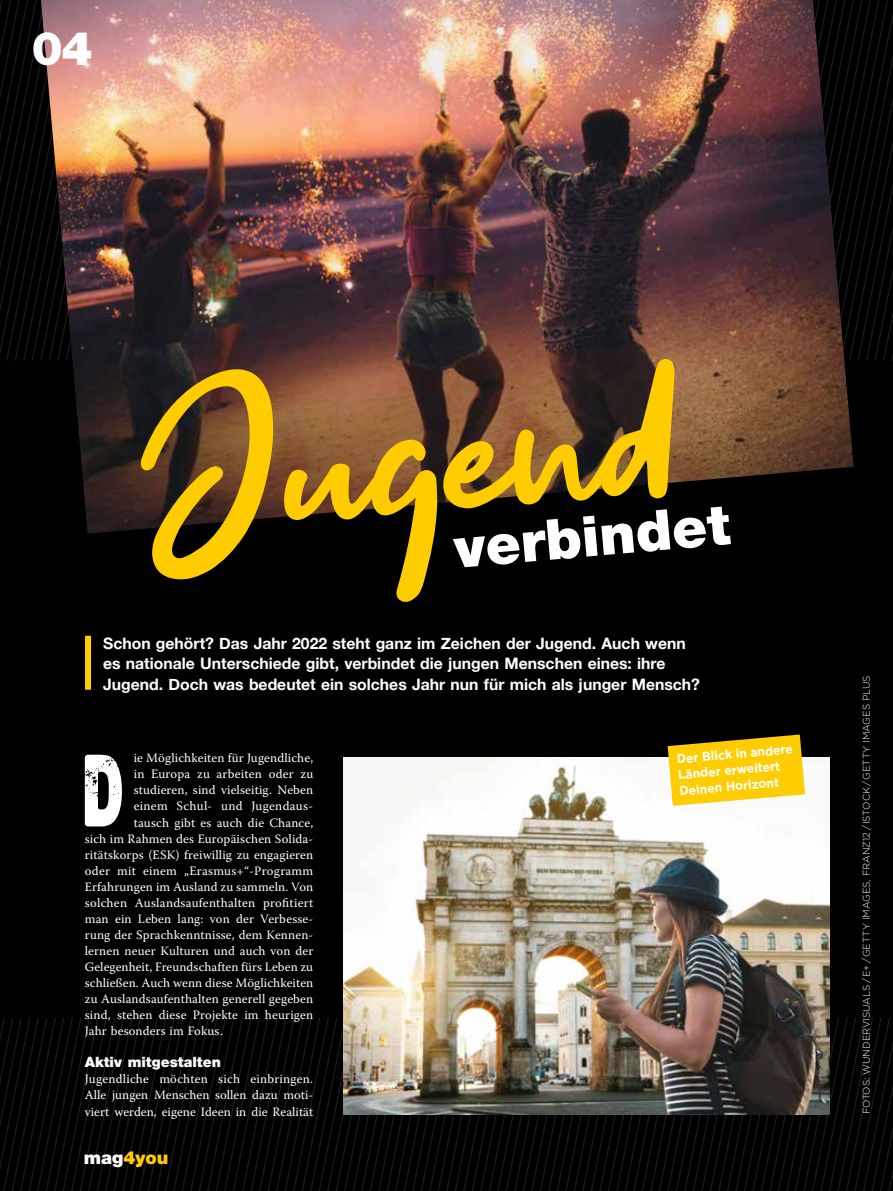
<style>
.page{position:relative;width:893px;height:1191px;background:#000}
.page>*{position:absolute;margin:0;border:0;box-sizing:border-box;transform-origin:0 0}
.t1{font:283.5px "Get Show";color:#fc0}
.t2{font:124.95px "BO Ring";color:#fff}
.t3{font:900 56.1px "Helvetica Neue LT Pro";color:#fff}
.t4{font:900 46.5px "Helvetica Neue LT Pro";color:#fff}
.t5{font:900 18px "Helvetica Neue LT Pro";color:#fc0}
.t6{font:700 15.75px/20.2px "Helvetica Neue";color:#fff}
.t7{font:900 14.25px "Helvetica Neue LT Pro";color:#fff}
.t8{font:12.75px/16px "Warnock Pro";letter-spacing:.01em;color:#fff;text-align:justify}
.t9{font:700 12.75px/16px "Gotham";color:#fff;scale:.95 1}
.t10{font:300 9.75px "Gotham";color:#fff}
.s1{color:#fff}
</style>
<div class="page">
<svg style="left:0;top:0;width:893px;height:361px"></svg>
<div style="left:85px;top:636px;width:6px;height:53px;background:#fc0"></div>
<svg style="left:0;top:1016px;width:893px;height:175px"></svg>
<img style="left:41px;top:0;width:813px;height:534px">
<img style="left:343px;top:757px;width:486px;height:357px">
<svg style="left:668px;top:734px;width:137px;height:72px;background:#e6bd18"></svg>
<h3 class="t4" style="left:32px;top:21px;width:62px">04</h3>
<h1 class="t1" style="left:130px;top:320px;width:538px;rotate:-5deg">Jugend</h1>
<h3 class="t3" style="left:451px;top:515px;width:278px;rotate:-5deg">verbindet</h3>
<p class="t6" style="left:103px;top:634px;width:598px">Schon gehört? Das Jahr 2022 steht ganz im Zeichen der Jugend. Auch wenn es nationale Unterschiede gibt, verbindet die jungen Menschen eines: ihre<br>Jugend. Doch was bedeutet ein solches Jahr nun für mich als junger Mensch?</p>
<h2 class="t2" style="left:75px;top:738px;width:54px">D</h2>
<p class="t8" style="left:134px;top:750px;width:181px">ie Möglichkeiten für Jugendliche,</p>
<p class="t8" style="left:134px;top:766px;width:181px">in Europa zu arbeiten oder zu</p>
<p class="t8" style="left:134px;top:782px;width:181px">studieren, sind vielseitig. Neben</p>
<p class="t8" style="left:134px;top:798px;width:181px">einem Schul- und Jugendaus-</p>
<p class="t8" style="left:134px;top:814px;width:181px">tausch gibt es auch die Chance,</p>
<p class="t8" style="left:85px;top:830px;width:230px">sich im Rahmen des Europäischen Solida-</p>
<p class="t8" style="left:85px;top:846px;width:230px">ritätskorps (ESK) freiwillig zu engagieren</p>
<p class="t8" style="left:85px;top:862px;width:230px">oder mit einem „Erasmus+“-Programm</p>
<p class="t8" style="left:85px;top:878px;width:230px">Erfahrungen im Ausland zu sammeln. Von</p>
<p class="t8" style="left:85px;top:894px;width:230px">solchen Auslandsaufenthalten profitiert</p>
<p class="t8" style="left:85px;top:910px;width:230px">man ein Leben lang: von der Verbesse-</p>
<p class="t8" style="left:85px;top:926px;width:230px">rung der Sprachkenntnisse, dem Kennen-</p>
<p class="t8" style="left:85px;top:942px;width:230px">lernen neuer Kulturen und auch von der</p>
<p class="t8" style="left:85px;top:958px;width:230px">Gelegenheit, Freundschaften fürs Leben zu</p>
<p class="t8" style="left:85px;top:974px;width:230px">schließen. Auch wenn diese Möglichkeiten</p>
<p class="t8" style="left:85px;top:990px;width:230px">zu Auslandsaufenthalten generell gegeben</p>
<p class="t8" style="left:85px;top:1006px;width:230px">sind, stehen diese Projekte im heurigen</p>
<p class="t8" style="left:85px;top:1022px;width:140px">Jahr besonders im Fokus.</p>
<p class="t7" style="left:85px;top:1053px;width:138px">Aktiv mitgestalten</p>
<p class="t8" style="left:85px;top:1071px;width:230px">Jugendliche möchten sich einbringen.<br>Alle jungen Menschen sollen dazu moti&shy;viert werden, eigene Ideen in die Realität</p>
<h3 class="t5" style="left:84px;top:1146px;width:86px"><span class="s1">mag</span>4you</h3>
<p class="t9" style="left:676px;top:750px;width:124px;rotate:-5deg">Der Blick in andere<br>Länder erweitert<br>Deinen Horizont</p>
<p class="t10" style="left:860px;top:1114px;width:441px;rotate:-90deg">FOTOS: WUNDERVISUALS / E+ / GETTY IMAGES, FRANZ12 / ISTOCK / GETTY IMAGES PLUS</p>
</div>
